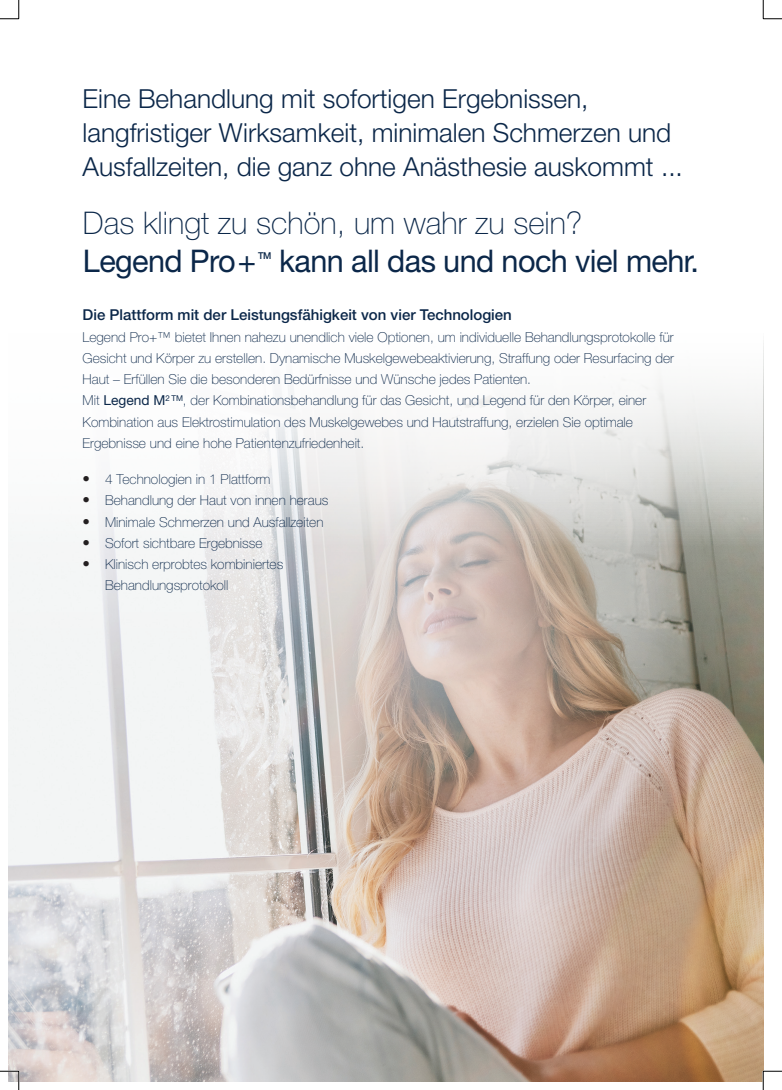
<style>
.page{position:relative;width:782px;height:1090px;background:#fff}
.page>*{position:absolute;margin:0;border:0;box-sizing:border-box;transform-origin:0 0}
.t1{font:31.25px "Helvetica Neue LT Std";letter-spacing:-.02em;color:#0b2749}
.t2{font:100 31.25px "Helvetica Neue LT Std";color:#0b2749}
.t3{font:300 26.25px/33.9px "Helvetica Neue LT Std";color:#0b2749}
.t4{font:500 15px "Helvetica Neue LT Std";color:#0b2749}
.t5{font:100 13.75px/21.2px "Helvetica Neue LT Std";color:#0b2749}
.t6{font:500 9.5px "Helvetica Neue LT Std";color:#0b2749}
.s1{font-weight:400}
.s2{font-size:15px;color:#231f20}
</style>
<div class="page">
<img style="left:8px;top:396px;width:755px;height:686px">
<svg style="left:8px;top:379px;width:754px;height:253px"></svg>
<svg style="left:0;top:0;width:20px;height:20px"></svg>
<svg style="left:0;top:1070px;width:20px;height:20px"></svg>
<svg style="left:762px;top:0;width:20px;height:20px"></svg>
<svg style="left:762px;top:1070px;width:20px;height:20px"></svg>
<h2 class="t3" style="left:83px;top:82px;width:601px">Eine Behandlung mit sofortigen Ergebnissen, langfristiger Wirksamkeit, minimalen Schmerzen und<br>Ausfallzeiten, die ganz ohne Anästhesie auskommt ...</h2>
<h1 class="t2" style="left:83px;top:205px;width:501px">Das klingt zu schön, um wahr zu sein?</h1>
<h1 class="t1" style="left:83px;top:242px;width:175px">Legend Pro+</h1>
<p class="t6" style="left:258px;top:250px;width:15px">TM</p>
<h1 class="t1" style="left:279px;top:242px;width:421px">kann all das und noch viel mehr.</h1>
<p class="t4" style="left:83px;top:306px;width:431px">Die Plattform mit der Leistungsfähigkeit von vier Technologien</p>
<p class="t5" style="left:83px;top:326px;width:593px">Legend Pro+™ bietet Ihnen nahezu unendlich viele Optionen, um individuelle Behandlungsprotokolle für Gesicht und Körper zu erstellen. Dynamische Muskelgewebeaktivierung, Straffung oder Resurfacing der Haut – Erfüllen Sie die besonderen Bedürfnisse und Wünsche jedes Patienten.<br>Mit <span class="s1">Legend M</span><sup>2</sup> <sup>TM</sup>, der Kombinationsbehandlung für das Gesicht, und Legend für den Körper, einer Kombination aus Elektrostimulation des Muskelgewebes und Hautstraffung, erzielen Sie optimale Ergebnisse und eine hohe Patientenzufriedenheit.</p>
<p class="t5" style="left:83px;top:469px;width:189px"><span class="s2">•</span> 4 Technologien in 1 Plattform</p>
<p class="t5" style="left:83px;top:490px;width:247px"><span class="s2">•</span> Behandlung der Haut von innen heraus</p>
<p class="t5" style="left:83px;top:511px;width:242px"><span class="s2">•</span> Minimale Schmerzen und Ausfallzeiten</p>
<p class="t5" style="left:83px;top:532px;width:182px"><span class="s2">•</span> Sofort sichtbare Ergebnisse</p>
<p class="t5" style="left:105px;top:554px;width:180px;text-indent:-22px"><span class="s2">•</span> Klinisch erprobtes kombiniertes<br>Behandlungsprotokoll</p>
</div>
